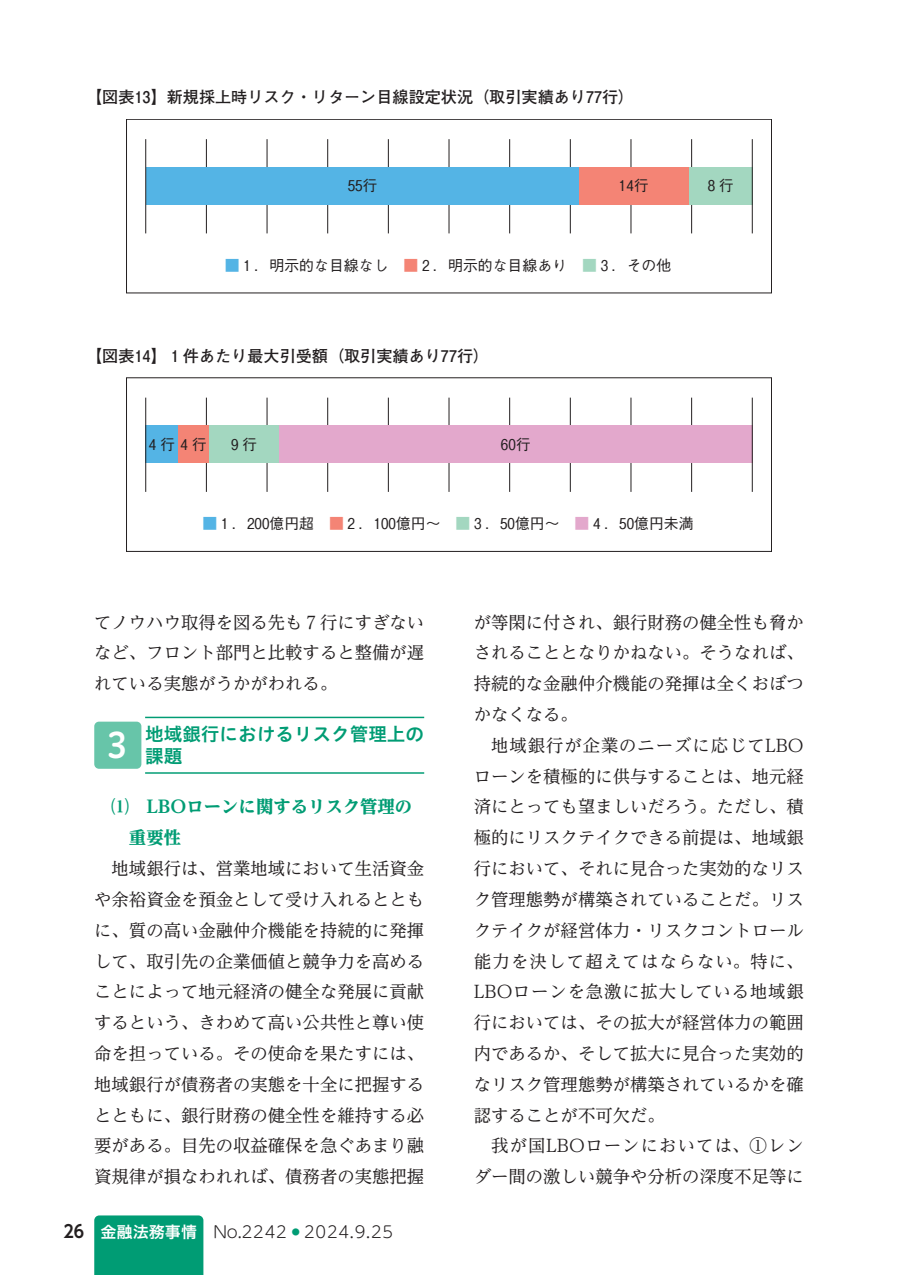
<style>
.page{position:relative;width:903px;height:1275px;background:#fff}
.page>*{position:absolute;margin:0;border:0;box-sizing:border-box;transform-origin:0 0}
.t1{font:18.55px/22.4px "Hiragino UD Sans Std N W6";color:#009c74}
.t2{font:17.32px/30.8px "UD Reimin Pr 6 N";color:#231f20;text-align:justify}
.t3{font:800 17.32px/30.8px "UD Reimin Pr 6 N";color:#009c74}
.t4{font:700 16.1px "Futo Go B101 Pr 6 N";color:#231f20}
.t5{font:300 16.1px "UD Shin M Go Pr 6 N";letter-spacing:.05em;color:#231f20}
.t6{font:500 14.88px "Gothic BBB Pr 6 N";color:#231f20}
.s1{color:#54b4e5}
.s2{color:#f48475}
.s3{color:#a3d7c0}
.s4{color:#e3a8cc}
.s5{font-family:"UD Shin Go C Oeiz Pr 6 N De B";font-weight:400;font-size:17.32px}
.s6{font-family:"Hiragino UD Sans Std N W6";font-weight:400;color:#fff}
</style>
<div class="page">
<hr style="left:145px;top:717px;width:279px;height:1px;background:#009c74">
<hr style="left:145px;top:772px;width:279px;height:2px;background:#009c74">
<div style="left:94px;top:722px;width:47px;height:47px;background:#67c5a9;border-radius:5px"></div>
<hr style="left:691px;top:139px;width:1px;height:94px;background:#231f20">
<hr style="left:631px;top:139px;width:1px;height:94px;background:#231f20">
<hr style="left:570px;top:139px;width:1px;height:94px;background:#231f20">
<hr style="left:509px;top:139px;width:1px;height:94px;background:#231f20">
<hr style="left:449px;top:139px;width:1px;height:94px;background:#231f20">
<hr style="left:388px;top:139px;width:1px;height:94px;background:#231f20">
<hr style="left:327px;top:139px;width:1px;height:94px;background:#231f20">
<hr style="left:267px;top:139px;width:1px;height:94px;background:#231f20">
<hr style="left:206px;top:139px;width:1px;height:94px;background:#231f20">
<div style="left:126px;top:119px;width:646px;height:174px;border:1px solid #231f20"></div>
<div style="left:146px;top:167px;width:433px;height:37px;background:#54b4e5"></div>
<div style="left:579px;top:167px;width:110px;height:37px;background:#f48475"></div>
<div style="left:689px;top:167px;width:63px;height:37px;background:#a3d7c0"></div>
<hr style="left:752px;top:139px;width:1px;height:94px;background:#231f20">
<hr style="left:145px;top:139px;width:1px;height:94px;background:#231f20">
<hr style="left:691px;top:398px;width:1px;height:94px;background:#231f20">
<hr style="left:631px;top:398px;width:1px;height:94px;background:#231f20">
<hr style="left:570px;top:398px;width:1px;height:94px;background:#231f20">
<hr style="left:509px;top:398px;width:1px;height:94px;background:#231f20">
<hr style="left:449px;top:398px;width:1px;height:94px;background:#231f20">
<hr style="left:388px;top:398px;width:1px;height:94px;background:#231f20">
<hr style="left:327px;top:398px;width:1px;height:94px;background:#231f20">
<hr style="left:267px;top:398px;width:1px;height:94px;background:#231f20">
<hr style="left:206px;top:398px;width:1px;height:94px;background:#231f20">
<div style="left:126px;top:378px;width:646px;height:174px;border:1px solid #231f20"></div>
<div style="left:146px;top:425px;width:32px;height:38px;background:#54b4e5"></div>
<div style="left:178px;top:425px;width:31px;height:38px;background:#f48475"></div>
<div style="left:209px;top:425px;width:70px;height:38px;background:#a3d7c0"></div>
<div style="left:279px;top:425px;width:473px;height:38px;background:#e3a8cc"></div>
<hr style="left:752px;top:398px;width:1px;height:94px;background:#231f20">
<hr style="left:145px;top:398px;width:1px;height:94px;background:#231f20">
<div style="left:94px;top:1215px;width:109px;height:60px;background:#009c74"></div>
<p class="t4" style="left:86px;top:85px;width:550px">【図表13】新規採上時リスク・リターン目線設定状況（取引実績あり77行）</p>
<p class="t6" style="left:348px;top:174px;width:31px">55行</p>
<p class="t6" style="left:619px;top:174px;width:31px">14行</p>
<p class="t6" style="left:708px;top:174px;width:28px">8 行</p>
<p class="t6" style="left:225px;top:253px;width:448px"><span class="s1">■</span> 1 ．明示的な目線なし　<span class="s2">■</span> 2 ．明示的な目線あり　<span class="s3">■</span> 3 ．その他</p>
<p class="t4" style="left:86px;top:343px;width:405px">【図表14】 1 件あたり最大引受額（取引実績あり77行）</p>
<p class="t6" style="left:149px;top:432px;width:59px">4行 4行</p>
<p class="t6" style="left:231px;top:432px;width:28px">9 行</p>
<p class="t6" style="left:501px;top:432px;width:31px">60行</p>
<p class="t6" style="left:202px;top:512px;width:493px"><span class="s1">■</span> 1 ．200億円超 <span class="s2">■</span> 2 ．100億円～ <span class="s3">■</span> 3 ．50億円～ <span class="s4">■</span> 4 ．50億円未満</p>
<p class="t2" style="left:94px;top:606px;width:331px">てノウハウ取得を図る先も 7 行にすぎないなど、フロント部門と比較すると整備が遅れている実態がうかがわれる。</p>
<p class="t1" style="left:106px;top:722px;width:319px;text-indent:39px">地域銀行におけるリスク管理上の<br><sup>3</sup> 課題</p>
<p class="t3" style="left:129px;top:791px;width:285px;text-indent:-17px">⑴　LBOローンに関するリスク管理の重要性</p>
<p class="t2" style="left:94px;top:853px;width:331px;text-indent:17px">地域銀行は、営業地域において生活資金や余裕資金を預金として受け入れるとともに、質の高い金融仲介機能を持続的に発揮して、取引先の企業価値と競争力を高めることによって地元経済の健全な発展に貢献するという、きわめて高い公共性と尊い使命を担っている。その使命を果たすには、地域銀行が債務者の実態を十全に把握するとともに、銀行財務の健全性を維持する必要がある。目先の収益確保を急ぐあまり融資規律が損なわれれば、債務者の実態把握</p>
<p class="t5" style="left:64px;top:1218px;width:331px"><span class="s5">26</span> <span class="s6">金融法務事情</span> No.2242 <sup>●</sup> 2024.9.25</p>
<p class="t2" style="left:474px;top:606px;width:331px">が等閑に付され、銀行財務の健全性も脅かされることとなりかねない。そうなれば、持続的な金融仲介機能の発揮は全くおぼつかなくなる。</p>
<p class="t2" style="left:474px;top:729px;width:331px;text-indent:17px">地域銀行が企業のニーズに応じてLBOローンを積極的に供与することは、地元経済にとっても望ましいだろう。ただし、積極的にリスクテイクできる前提は、地域銀行において、それに見合った実効的なリスク管理態勢が構築されていることだ。リスクテイクが経営体力・リスクコントロール能力を決して超えてはならない。特に、LBOローンを急激に拡大している地域銀行においては、その拡大が経営体力の範囲内であるか、そして拡大に見合った実効的なリスク管理態勢が構築されているかを確認することが不可欠だ。</p>
<p class="t2" style="left:474px;top:1130px;width:331px;text-align:right">我が国LBOローンにおいては、①レンダー間の激しい競争や分析の深度不足等に</p>
</div>
